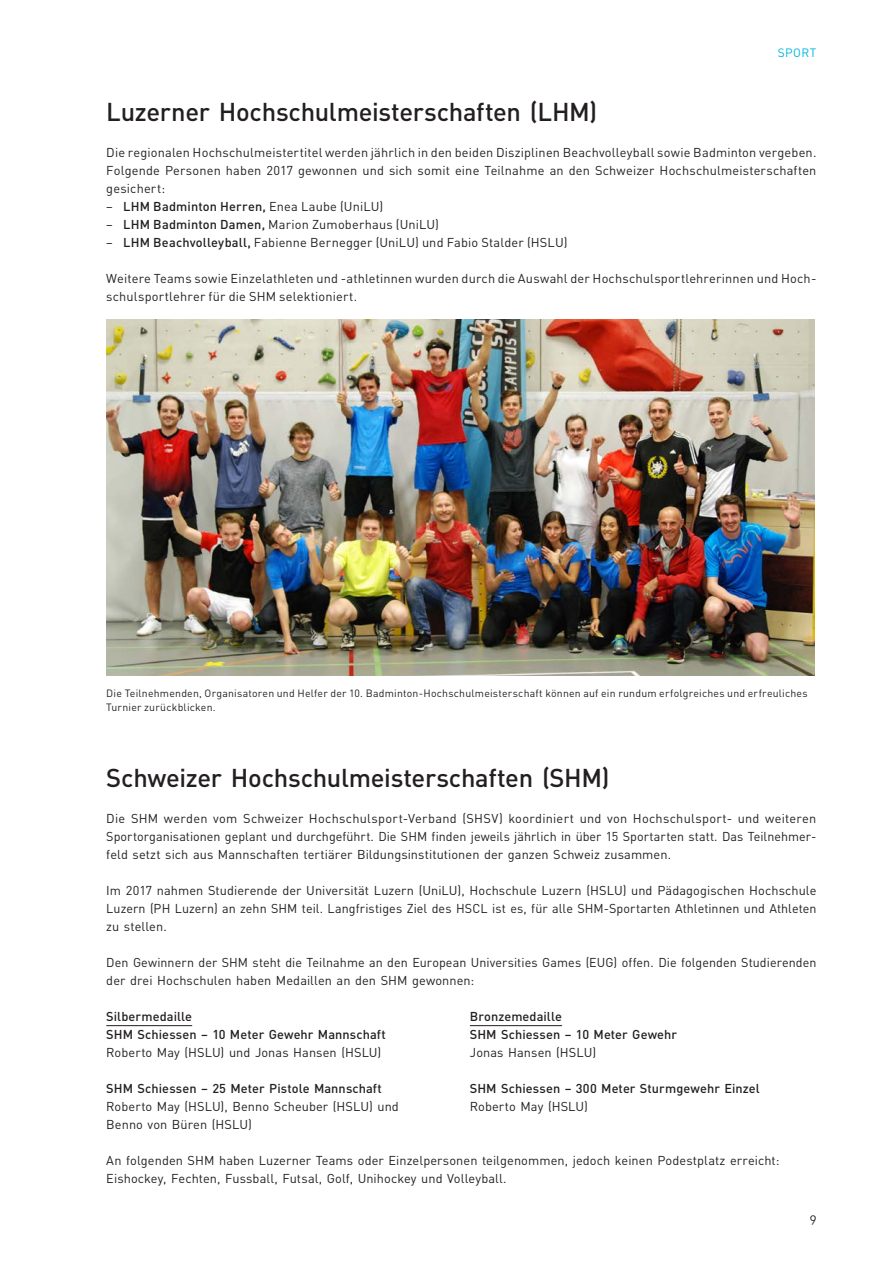
<style>
.page{position:relative;width:893px;height:1263px;background:#fff}
.page>*{position:absolute;margin:0;border:0;box-sizing:border-box;transform-origin:0 0}
.HSCL_Haupttitel{font:500 25.5px "DINOT";letter-spacing:-.01em;color:#231f20}
.HSCL_Lauftext{font:12.75px/18px "DINOT";letter-spacing:.005em;color:#231f20;text-align:justify}
.HSCL_Bildlegende{font:12.75px/18px "DINOT";letter-spacing:.01em;color:#231f20;text-align:justify}
.HSCL_Bildlegende-2{font:500 12.75px/18px "DINOT";letter-spacing:.005em;color:#231f20}
.HSCL_Kopfbereichstit{font:12px "DINOT";letter-spacing:.035em;color:#00b6de}
.t1{font:10.5px/13.5px "DINOT";letter-spacing:.02em;color:#231f20}
.s1{font-weight:400}
.s2{font-weight:500}
</style>
<div class="page">
<img style="left:106px;top:319px;width:709px;height:356px">
<hr style="left:106px;top:1025px;width:86px;height:1px;background:#231f20">
<hr style="left:470px;top:1025px;width:92px;height:1px;background:#231f20">
<p class="HSCL_Kopfbereichstit" style="left:778px;top:45px;width:40px">SPORT</p>
<p class="HSCL_Haupttitel" style="left:106px;top:96px;width:493px">Luzerner Hochschulmeisterschaften (LHM)</p>
<p class="HSCL_Bildlegende" style="left:106px;top:143px;width:712px">Die regionalen Hochschulmeistertitel werden jährlich in den beiden Disziplinen Beachvolleyball sowie Badminton vergeben.<br>Folgende Personen haben 2017 gewonnen und sich somit eine Teilnahme an den Schweizer Hochschulmeisterschaften gesichert:</p>
<p class="HSCL_Bildlegende-2" style="left:106px;top:197px;width:279px"><span class="s1">–</span> LHM Badminton Herren, <span class="s1">Enea Laube (UniLU)</span></p>
<p class="HSCL_Bildlegende" style="left:106px;top:215px;width:334px">– <span class="s2">LHM Badminton Damen,</span> Marion Zumoberhaus (UniLU)</p>
<p class="HSCL_Bildlegende" style="left:106px;top:233px;width:463px">– <span class="s2">LHM Beachvolleyball,</span> Fabienne Bernegger (UniLU) und Fabio Stalder (HSLU)</p>
<p class="HSCL_Bildlegende" style="left:106px;top:269px;width:712px">Weitere Teams sowie Einzelathleten und -athletinnen wurden durch die Auswahl der Hochschulsportlehrerinnen und Hoch&shy;schulsportlehrer für die SHM selektioniert.</p>
<p class="t1" style="left:106px;top:686px;width:703px">Die Teilnehmenden, Organisatoren und Helfer der 10. Badminton-Hochschulmeisterschaft können auf ein rundum erfolgreiches und erfreuliches<br>Turnier zurückblicken.</p>
<p class="HSCL_Haupttitel" style="left:106px;top:762px;width:505px">Schweizer Hochschulmeisterschaften (SHM)</p>
<p class="HSCL_Lauftext" style="left:106px;top:809px;width:712px">Die SHM werden vom Schweizer Hochschulsport-Verband (SHSV) koordiniert und von Hochschulsport- und weiteren Sportorganisationen geplant und durchgeführt. Die SHM finden jeweils jährlich in über 15 Sportarten statt. Das Teilnehmer&shy;feld setzt sich aus Mannschaften tertiärer Bildungsinstitutionen der ganzen Schweiz zusammen.</p>
<p class="HSCL_Lauftext" style="left:106px;top:881px;width:712px">Im 2017 nahmen Studierende der Universität Luzern (UniLU), Hochschule Luzern (HSLU) und Pädagogischen Hochschule Luzern (PH Luzern) an zehn SHM teil. Langfristiges Ziel des HSCL ist es, für alle SHM-Sportarten Athletinnen und Athleten zu stellen.</p>
<p class="HSCL_Lauftext" style="left:106px;top:953px;width:712px">Den Gewinnern der SHM steht die Teilnahme an den European Universities Games (EUG) offen. Die folgenden Studierenden der drei Hochschulen haben Medaillen an den SHM gewonnen:</p>
<p class="HSCL_Bildlegende-2" style="left:106px;top:1007px;width:281px">Silbermedaille<br>SHM Schiessen – 10 Meter Gewehr Mannschaft<br><span class="s1">Roberto May (HSLU) und Jonas Hansen (HSLU)</span></p>
<p class="HSCL_Lauftext" style="left:106px;top:1079px;width:294px;text-align:left"><span class="s2">SHM Schiessen – 25 Meter Pistole Mannschaft<br></span>Roberto May (HSLU), Benno Scheuber (HSLU) und<br>Benno von Büren (HSLU)</p>
<p class="HSCL_Bildlegende-2" style="left:470px;top:1007px;width:209px">Bronzemedaille<br>SHM Schiessen – 10 Meter Gewehr<br><span class="s1">Jonas Hansen (HSLU)</span></p>
<p class="HSCL_Bildlegende-2" style="left:470px;top:1079px;width:291px">SHM Schiessen – 300 Meter Sturmgewehr Einzel<br><span class="s1">Roberto May (HSLU)</span></p>
<p class="HSCL_Lauftext" style="left:106px;top:1151px;width:675px">An folgenden SHM haben Luzerner Teams oder Einzelpersonen teilgenommen, jedoch keinen Podestplatz erreicht:</p>
<p class="HSCL_Lauftext" style="left:106px;top:1169px;width:402px">Eishockey, Fechten, Fussball, Futsal, Golf, Unihockey und Volleyball.</p>
<p class="HSCL_Lauftext" style="left:810px;top:1210px;width:8px">9</p>
</div>
